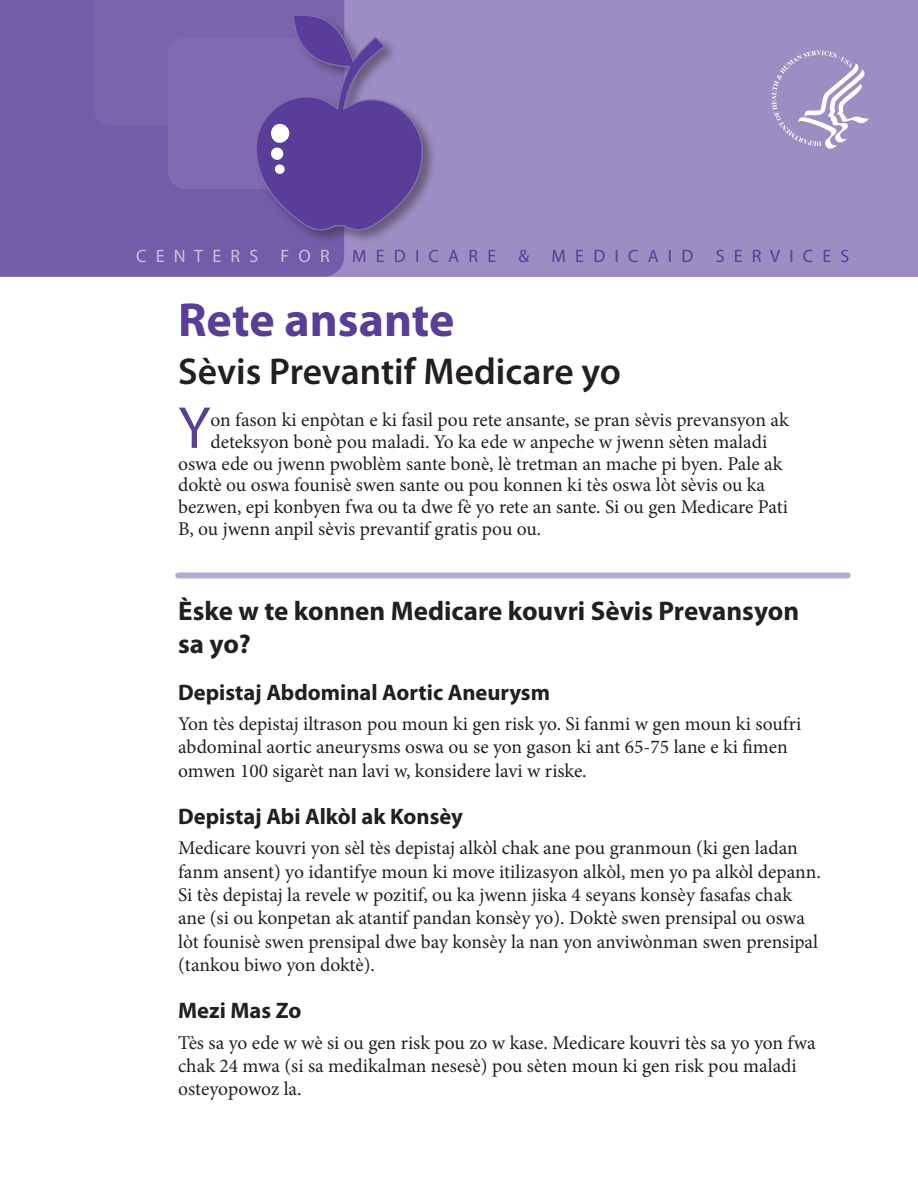
<style>
.page{position:relative;width:918px;height:1188px;background:#fff}
.page>*{position:absolute;margin:0;border:0;box-sizing:border-box;transform-origin:0 0}
.Text_1{font:59.7px "Myriad Pro";color:#593e99}
.t1{font:700 48px "Myriad Pro";color:#593e99}
.Heading_1{font:600 37.5px "Myriad Pro";color:#231f20}
.Heading_2{font:700 27px/32.4px "Myriad Pro";color:#231f20}
.PS_Heading_2{font:700 22.5px "Myriad Pro";color:#231f20}
.PS_text{font:19.5px/23.4px "Minion Pro";color:#231f20}
.Text_1-2{font:19.5px "Minion Pro";color:#231f20}
.t2{font:18px "Myriad Pro";color:#593e99}
.s1{color:#c7c0de}
</style>
<div class="page">
<div style="left:0;top:0;width:918px;height:276px;background:#9c8dc3"></div>
<div style="left:0;top:0;width:344px;height:276px;background:#735da8"></div>
<svg style="left:771px;top:50px;width:98px;height:99px"></svg>
<div style="left:253px;top:12px;width:184px;height:232px;background:#231f20;opacity:.45"></div>
<svg style="left:93px;top:0;width:331px;height:231px;background:#745fa8"></svg>
<div style="left:271px;top:124px;width:18px;height:19px;background:#fff;border-radius:50%"></div>
<div style="left:275px;top:164px;width:10px;height:10px;background:#fff;border-radius:50%"></div>
<div style="left:271px;top:148px;width:12px;height:12px;background:#fff;border-radius:50%"></div>
<div style="left:178px;top:572px;width:670px;height:6px;background:#b5aad2"></div>
<p class="t2" style="left:136px;top:245px;width:715px"><span class="s1">C E N T E R S F O R</span> M E D I C A R E &amp; M E D I C A I D S E R V I C E S</p>
<h1 class="t1" style="left:178px;top:289px;width:278px">Rete ansante</h1>
<h2 class="Heading_1" style="left:178px;top:348px;width:444px">Sèvis Prevantif Medicare yo</h2>
<p class="Text_1" style="left:178px;top:391px;width:34px">Y</p>
<p class="Text_1-2" style="left:211px;top:407px;width:580px">on fason ki enpòtan e ki fasil pou rete ansante, se pran sèvis prevansyon ak</p>
<p class="Text_1-2" style="left:211px;top:429px;width:558px">deteksyon bonè pou maladi. Yo ka ede w anpeche w jwenn sèten maladi</p>
<p class="Text_1-2" style="left:178px;top:450px;width:606px">oswa ede ou jwenn pwoblèm sante bonè, lè tretman an mache pi byen. Pale ak</p>
<p class="Text_1-2" style="left:178px;top:472px;width:588px">doktè ou oswa founisè swen sante ou pou konnen ki tès oswa lòt sèvis ou ka</p>
<p class="Text_1-2" style="left:178px;top:494px;width:611px">bezwen, epi konbyen fwa ou ta dwe fè yo rete an sante. Si ou gen Medicare Pati</p>
<p class="Text_1-2" style="left:178px;top:516px;width:365px">B, ou jwenn anpil sèvis prevantif gratis pou ou.</p>
<h2 class="Heading_2" style="left:178px;top:594px;width:622px">Èske w te konnen Medicare kouvri Sèvis Prevansyon sa yo?</h2>
<h2 class="PS_Heading_2" style="left:178px;top:678px;width:373px">Depistaj Abdominal Aortic Aneurysm</h2>
<p class="PS_text" style="left:178px;top:712px;width:625px">Yon tès depistaj iltrason pou moun ki gen risk yo. Si fanmi w gen moun ki soufri abdominal aortic aneurysms oswa ou se yon gason ki ant 65-75 lane e ki fimen omwen 100 sigarèt nan lavi w, konsidere lavi w riske.</p>
<h2 class="PS_Heading_2" style="left:178px;top:802px;width:286px">Depistaj Abi Alkòl ak Konsèy</h2>
<p class="PS_text" style="left:178px;top:836px;width:644px">Medicare kouvri yon sèl tès depistaj alkòl chak ane pou granmoun (ki gen ladan fanm ansent) yo idantifye moun ki move itilizasyon alkòl, men yo pa alkòl depann.<br>Si tès depistaj la revele w pozitif, ou ka jwenn jiska 4 seyans konsèy fasafas chak ane (si ou konpetan ak atantif pandan konsèy yo). Doktè swen prensipal ou oswa lòt founisè swen prensipal dwe bay konsèy la nan yon anviwònman swen prensipal (tankou biwo yon doktè).</p>
<h2 class="PS_Heading_2" style="left:178px;top:996px;width:125px">Mezi Mas Zo</h2>
<p class="PS_text" style="left:178px;top:1031px;width:639px">Tès sa yo ede w wè si ou gen risk pou zo w kase. Medicare kouvri tès sa yo yon fwa chak 24 mwa (si sa medikalman nesesè) pou sèten moun ki gen risk pou maladi osteyopowoz la.</p>
</div>
